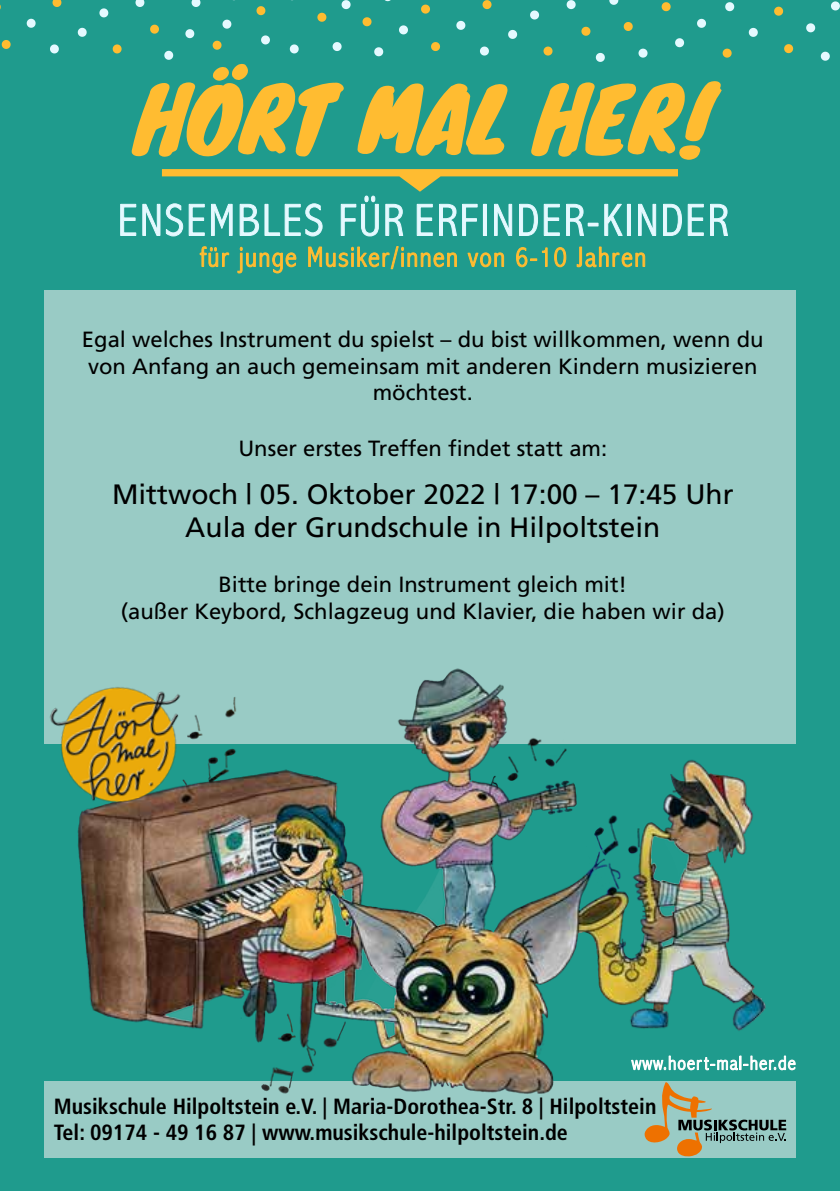
<style>
.page{position:relative;width:840px;height:1191px;background:#fff}
.page>*{position:absolute;margin:0;border:0;box-sizing:border-box;transform-origin:0 0}
.t1{font:85.6px "Knewave";color:#ffbc31}
.t2{font:28px/33.6px "Frutiger";color:#000;text-align:center}
.t3{font:22px/26.4px "Frutiger";color:#000;text-align:center}
.t4{font:700 condensed 22px/26.4px "Frutiger";color:#000}
</style>
<div class="page">
<div style="left:0;top:0;width:839px;height:1191px;background:#1f9b8d"></div>
<svg style="left:199px;top:246px;width:30px;height:21px"></svg>
<svg style="left:237px;top:247px;width:59px;height:26px"></svg>
<svg style="left:308px;top:246px;width:148px;height:23px"></svg>
<svg style="left:467px;top:252px;width:36px;height:15px"></svg>
<svg style="left:516px;top:247px;width:31px;height:20px"></svg>
<svg style="left:554px;top:247px;width:12px;height:20px"></svg>
<svg style="left:576px;top:247px;width:68px;height:20px"></svg>
<svg style="left:120px;top:204px;width:16px;height:32px"></svg>
<svg style="left:687px;top:204px;width:16px;height:32px"></svg>
<svg style="left:710px;top:204px;width:17px;height:32px"></svg>
<svg style="left:142px;top:169px;width:539px;height:68px"></svg>
<svg style="left:780px;top:1055px;width:15px;height:16px"></svg>
<div style="left:44px;top:290px;width:751px;height:454px;background:#99cbc5"></div>
<div style="left:44px;top:1080px;width:751px;height:77px;background:#99cbc5"></div>
<img style="left:60px;top:668px;width:720px;height:426px">
<img style="left:50px;top:668px;width:168px;height:171px">
<svg style="left:52px;top:0;width:9px;height:7px"></svg>
<svg style="left:113px;top:44px;width:8px;height:9px"></svg>
<svg style="left:150px;top:25px;width:9px;height:9px"></svg>
<svg style="left:212px;top:41px;width:9px;height:9px"></svg>
<svg style="left:2px;top:40px;width:9px;height:9px"></svg>
<svg style="left:256px;top:6px;width:9px;height:9px"></svg>
<svg style="left:135px;top:0;width:9px;height:7px"></svg>
<svg style="left:185px;top:29px;width:9px;height:9px"></svg>
<svg style="left:78px;top:28px;width:9px;height:9px"></svg>
<svg style="left:289px;top:44px;width:9px;height:9px"></svg>
<svg style="left:27px;top:19px;width:9px;height:9px"></svg>
<svg style="left:50px;top:44px;width:9px;height:9px"></svg>
<svg style="left:191px;top:0;width:9px;height:7px"></svg>
<svg style="left:164px;top:51px;width:9px;height:9px"></svg>
<svg style="left:99px;top:8px;width:9px;height:9px"></svg>
<svg style="left:222px;top:20px;width:9px;height:9px"></svg>
<svg style="left:261px;top:35px;width:9px;height:9px"></svg>
<svg style="left:722px;top:49px;width:9px;height:9px"></svg>
<svg style="left:661px;top:2px;width:9px;height:9px"></svg>
<svg style="left:623px;top:22px;width:9px;height:9px"></svg>
<svg style="left:784px;top:44px;width:8px;height:9px"></svg>
<svg style="left:774px;top:7px;width:8px;height:9px"></svg>
<svg style="left:638px;top:49px;width:9px;height:9px"></svg>
<svg style="left:831px;top:1px;width:8px;height:9px"></svg>
<svg style="left:697px;top:19px;width:8px;height:9px"></svg>
<svg style="left:748px;top:28px;width:9px;height:9px"></svg>
<svg style="left:725px;top:2px;width:8px;height:9px"></svg>
<svg style="left:609px;top:0;width:9px;height:5px"></svg>
<svg style="left:675px;top:38px;width:8px;height:9px"></svg>
<svg style="left:806px;top:23px;width:8px;height:9px"></svg>
<svg style="left:820px;top:52px;width:9px;height:9px"></svg>
<svg style="left:482px;top:0;width:9px;height:9px"></svg>
<svg style="left:543px;top:47px;width:9px;height:9px"></svg>
<svg style="left:581px;top:27px;width:9px;height:9px"></svg>
<svg style="left:421px;top:5px;width:9px;height:9px"></svg>
<svg style="left:431px;top:42px;width:9px;height:9px"></svg>
<svg style="left:362px;top:17px;width:9px;height:9px"></svg>
<svg style="left:317px;top:13px;width:9px;height:9px"></svg>
<svg style="left:566px;top:0;width:9px;height:9px"></svg>
<svg style="left:374px;top:47px;width:9px;height:9px"></svg>
<svg style="left:508px;top:30px;width:9px;height:9px"></svg>
<svg style="left:456px;top:21px;width:9px;height:9px"></svg>
<svg style="left:480px;top:47px;width:8px;height:9px"></svg>
<svg style="left:332px;top:42px;width:9px;height:9px"></svg>
<svg style="left:341px;top:0;width:9px;height:9px"></svg>
<svg style="left:595px;top:53px;width:9px;height:9px"></svg>
<svg style="left:530px;top:11px;width:8px;height:9px"></svg>
<svg style="left:399px;top:25px;width:9px;height:9px"></svg>
<svg style="left:644px;top:1082px;width:141px;height:74px"></svg>
<h1 class="t1" style="left:135px;top:52px;width:577px">HÖRT MAL HER!</h1>
<p class="t3" style="left:82px;top:326px;width:682px">Egal welches Instrument du spielst – du bist willkommen, wenn du von Anfang an auch gemeinsam mit anderen Kindern musizieren möchtest.</p>
<p class="t3" style="left:238px;top:434px;width:370px">Unser erstes Treffen findet statt am:</p>
<p class="t2" style="left:112px;top:477px;width:622px">Mittwoch | 05. Oktober 2022 | 17:00 – 17:45 Uhr<br>Aula der Grundschule in Hilpoltstein</p>
<p class="t3" style="left:121px;top:571px;width:605px">Bitte bringe dein Instrument gleich mit!<br>(außer Keybord, Schlagzeug und Klavier, die haben wir da)</p>
<p class="t4" style="left:54px;top:1093px;width:603px">Musikschule Hilpoltstein e.V. | Maria-Dorothea-Str. 8 | Hilpoltstein<br>Tel: 09174 - 49 16 87 | www.musikschule-hilpoltstein.de</p>
</div>
